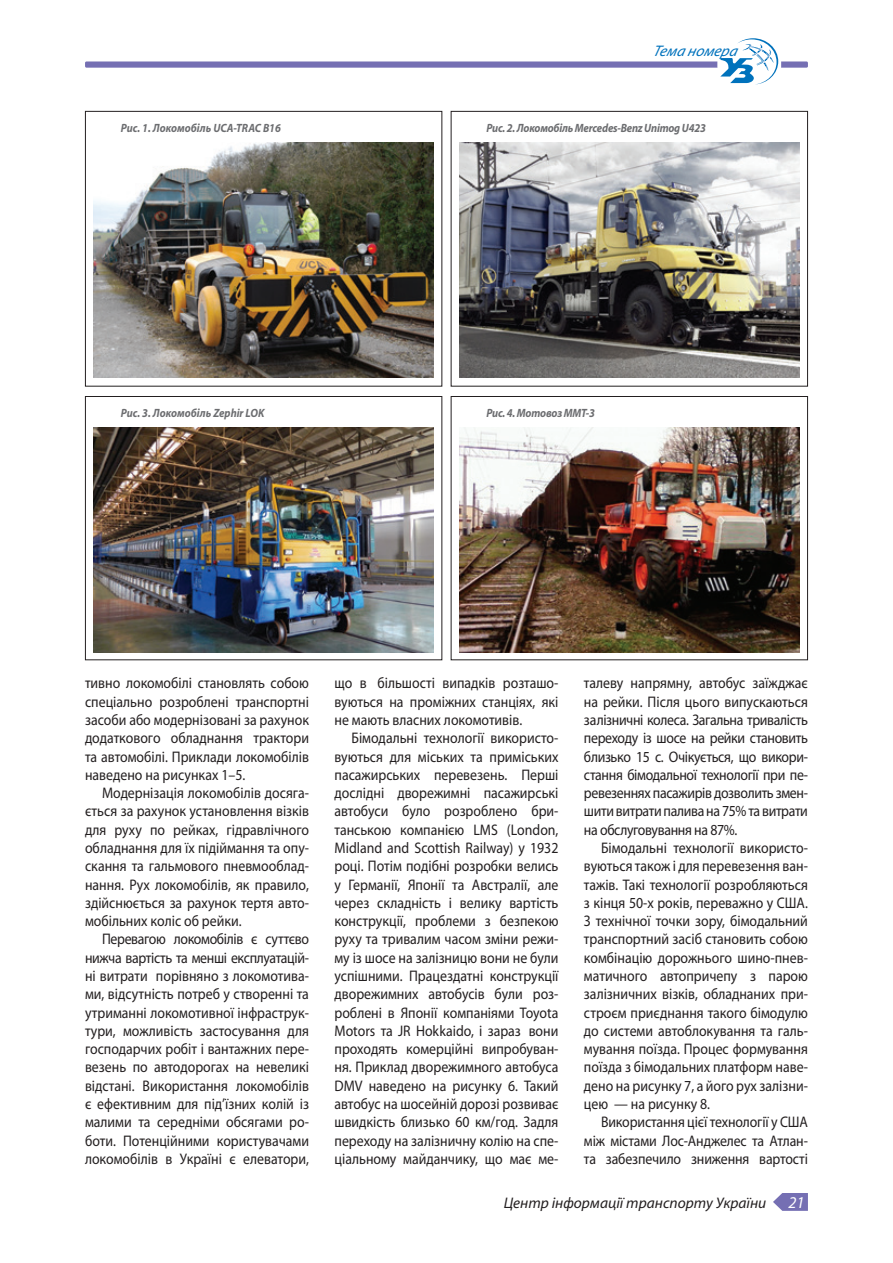
<style>
.page{position:relative;width:893px;height:1263px;background:#fff}
.page>*{position:absolute;margin:0;border:0;box-sizing:border-box;transform-origin:0 0}
.t1{font:italic 16.5px "Myriad Pro";color:#fff}
.t2{font:15.3px/18.3px "Myriad Pro";color:#231f20;text-align:justify;scale:.9 1}
.t3{font:italic 15.3px "Myriad Pro";color:#231f20}
.t4{font:italic 15.3px "Myriad Pro";color:#0072bc}
.t5{font:italic 700 12px "Myriad Pro";letter-spacing:-.015em;color:#6c6d70;scale:.9 1}
</style>
<div class="page">
<div style="left:85px;top:111px;width:357px;height:276px;border:1px solid #231f20"></div>
<img style="left:94px;top:142px;width:340px;height:235px">
<div style="left:451px;top:111px;width:357px;height:276px;border:1px solid #231f20"></div>
<img style="left:459px;top:142px;width:340px;height:235px">
<div style="left:85px;top:396px;width:357px;height:264px;border:1px solid #231f20"></div>
<img style="left:94px;top:427px;width:340px;height:225px">
<div style="left:451px;top:396px;width:357px;height:264px;border:1px solid #231f20"></div>
<img style="left:459px;top:427px;width:340px;height:225px">
<div style="left:85px;top:61px;width:723px;height:7px;background:#756fb3;border-radius:2px"></div>
<div style="left:717px;top:60px;width:64px;height:9px;background:#fff;border-radius:2px"></div>
<svg style="left:720px;top:38px;width:58px;height:46px"></svg>
<svg style="left:773px;top:1193px;width:35px;height:18px"></svg>
<p class="t4" style="left:653px;top:41px;width:90px">Теманомера</p>
<p class="t5" style="left:121px;top:120px;width:180px">Рис. 1. Локомобіль UCA-TRAC B16</p>
<p class="t5" style="left:486px;top:120px;width:245px">Рис. 2. Локомобіль Mercedes-Benz Unimog U423</p>
<p class="t5" style="left:121px;top:405px;width:161px">Рис. 3. Локомобіль Zephir LOK</p>
<p class="t5" style="left:486px;top:405px;width:122px">Рис. 4. Мотовоз ММТ-3</p>
<p class="t2" style="left:85px;top:674px;width:250px">тивно локомобілі становлять собою спеціально розроблені транспортні засоби або модернізовані за рахунок додаткового обладнання трактори та автомобілі. Приклади локомобілів наведено на рисунках 1–5.</p>
<p class="t2" style="left:85px;top:784px;width:250px;text-indent:17px">Модернізація локомобілів досяга&shy;ється за рахунок установлення візків для руху по рейках, гідравлічного обладнання для їх підіймання та опу&shy;скання та гальмового пневмооблад&shy;нання. Рух локомобілів, як правило, здійснюється за рахунок тертя авто&shy;мобільних коліс об рейки.</p>
<p class="t2" style="left:85px;top:930px;width:250px;text-indent:17px">Перевагою локомобілів є суттєво нижча вартість та менші експлуатацій&shy;ні витрати порівняно з локомотива&shy;ми, відсутність потреб у створенні та утриманні локомотивної інфраструк&shy;тури, можливість застосування для господарчих робіт і вантажних пере&shy;везень по автодорогах на невеликі відстані. Використання локомобілів є ефективним для під’їзних колій із малими та середніми обсягами ро&shy;боти. Потенційними користувачами локомобілів в Україні є елеватори,</p>
<p class="t2" style="left:334px;top:674px;width:250px">що в більшості випадків розташо&shy;вуються на проміжних станціях, які не мають власних локомотивів.</p>
<p class="t2" style="left:334px;top:729px;width:250px;text-indent:17px">Бімодальні технології використо&shy;вуються для міських та приміських пасажирських перевезень. Перші дослідні дворежимні пасажирські автобуси було розроблено бри&shy;танською компанією LMS (London, Midland and Scottish Railway) у 1932 році. Потім подібні розробки велись у Германії, Японії та Австралії, але через складність і велику вартість конструкції, проблеми з безпекою руху та тривалим часом зміни режи&shy;му із шосе на залізницю вони не були успішними. Працездатні конструкції дворежимних автобусів були роз&shy;роблені в Японії компаніями Toyota Motors та JR Hokkaido, і зараз вони проходять комерційні випробуван&shy;ня. Приклад дворежимного автобуса DMV наведено на рисунку 6. Такий автобус на шосейній дорозі розвиває швидкість близько 60 км/год. Задля переходу на залізничну колію на спе&shy;ціальному майданчику, що має ме-</p>
<p class="t2" style="left:584px;top:674px;width:250px">талеву напрямну, автобус заїжджає на рейки. Після цього випускаються залізничні колеса. Загальна тривалість переходу із шосе на рейки становить близько 15 с. Очікується, що викори&shy;стання бімодальної технології при пе&shy;ревезеннях пасажирів дозволить змен&shy;шити витрати палива на 75% та витрати на обслуговування на 87%.</p>
<p class="t2" style="left:584px;top:838px;width:250px;text-indent:17px">Бімодальні технології використо&shy;вуються також і для перевезення ван&shy;тажів. Такі технології розробляються з кінця 50-х років, переважно у США.<br>З технічної точки зору, бімодальний транспортний засіб становить собою комбінацію дорожнього шино-пнев&shy;матичного автопричепу з парою залізничних візків, обладнаних при&shy;строєм приєднання такого бімодулю до системи автоблокування та галь&shy;мування поїзда. Процес формування поїзда з бімодальних платформ наве&shy;дено на рисунку 7, а його рух залізни&shy;цею — на рисунку 8.</p>
<p class="t2" style="left:584px;top:1113px;width:250px;text-indent:17px">Використання цієї технології у США між містами Лос-Анджелес та Атлан&shy;та забезпечило зниження вартості</p>
<p class="t3" style="left:504px;top:1193px;width:264px">Центр інформації транспорту України</p>
<p class="t1" style="left:788px;top:1192px;width:18px">21</p>
</div>
